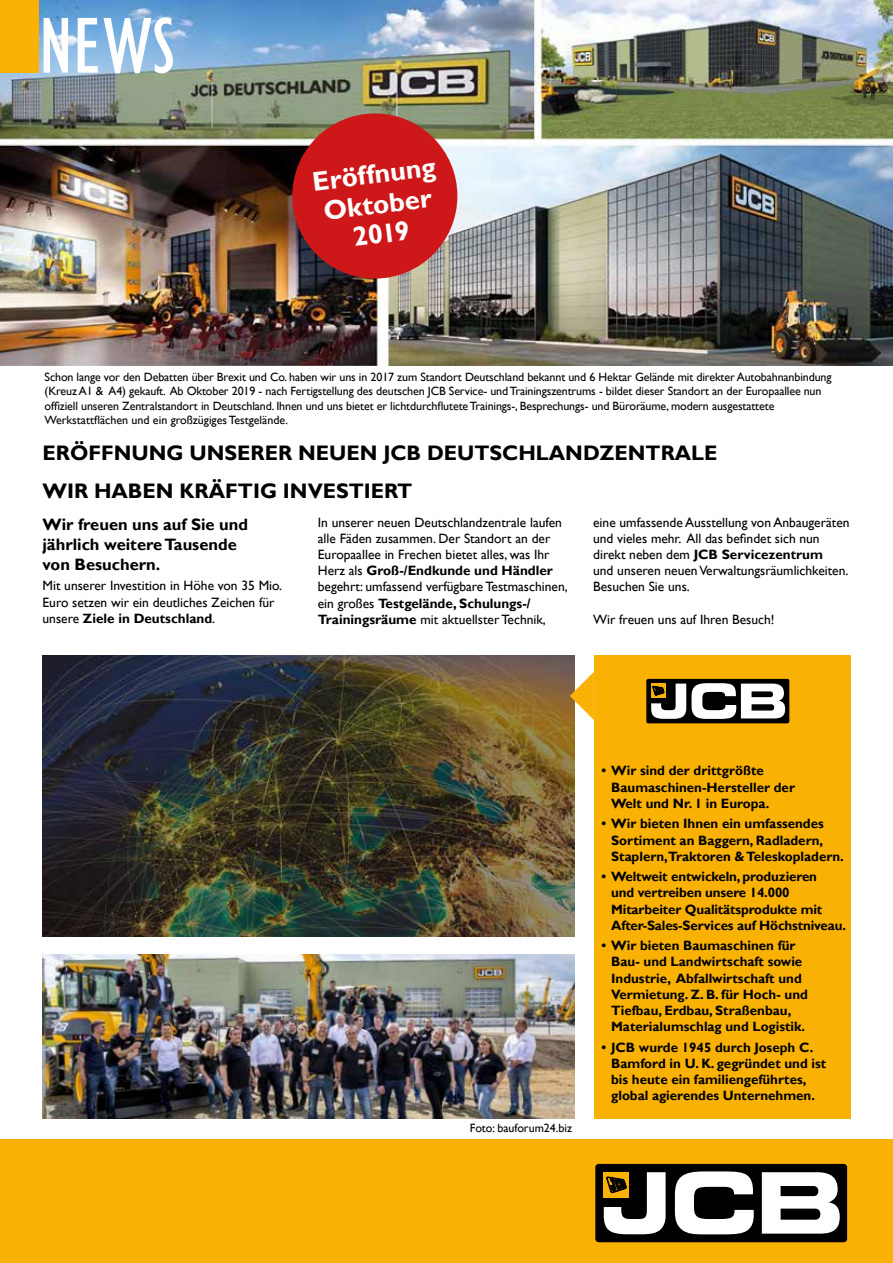
<style>
.page{position:relative;width:893px;height:1263px;background:#fff}
.page>*{position:absolute;margin:0;border:0;box-sizing:border-box;transform-origin:0 0}
.t1{font:700 27px/30px "Gill Sans";color:#fff;text-align:center}
.t2{font:700 21px/38px "Gill Sans";color:#000}
.t3{font:700 16.5px/19.8px "Gill Sans";color:#000}
.t4{font:700 13.5px/16.2px "Gill Sans";color:#000}
.t5{font:13.5px/16.2px "Gill Sans";color:#000}
.t6{font:12px/14.4px "Gill Sans";letter-spacing:-.01em;color:#000}
.s1{font-weight:700}
</style>
<div class="page">
<div style="left:0;top:1140px;width:893px;height:123px;background:#f9b104"></div>
<div style="left:595px;top:1164px;width:252px;height:78px;background:#000;border-radius:3px"></div>
<svg style="left:675px;top:1171px;width:79px;height:63px"></svg>
<svg style="left:762px;top:1172px;width:78px;height:61px"></svg>
<svg style="left:604px;top:1172px;width:62px;height:62px"></svg>
<img style="left:43px;top:655px;width:531px;height:281px">
<img style="left:0;top:0;width:893px;height:366px">
<div style="left:594px;top:655px;width:256px;height:464px;background:#f9b104"></div>
<svg style="left:570px;top:672px;width:24px;height:48px"></svg>
<div style="left:0;top:0;width:38px;height:72px;background:#f9b104"></div>
<svg style="left:44px;top:17px;width:129px;height:56px"></svg>
<div style="left:646px;top:679px;width:143px;height:44px;background:#000;border-radius:2px"></div>
<svg style="left:651px;top:683px;width:134px;height:36px"></svg>
<img style="left:43px;top:955px;width:531px;height:164px">
<div style="left:292px;top:113px;width:165px;height:166px;background:#cd1719;border-radius:50%"></div>
<h1 class="t1" style="left:311px;top:168px;width:126px;rotate:-7deg">Eröffnung<br>Oktober<br>2019</h1>
<p class="t6" style="left:45px;top:370px;width:788px">Schon lange vor den Debatten über Brexit und Co. haben wir uns in 2017 zum Standort Deutschland bekannt und 6 Hektar Gelände mit direkter Autobahnanbindung (Kreuz A1 &amp; A4) gekauft. Ab Oktober 2019 - nach Fertigstellung des deutschen JCB Service- und Trainingszentrums - bildet dieser Standort an der Europaallee nun offiziell unseren Zentralstandort in Deutschland. Ihnen und uns bietet er lichtdurchflutete Trainings-, Besprechungs- und Büroräume, modern ausgestattete Werkstattflächen und ein großzügiges Testgelände.</p>
<h2 class="t2" style="left:43px;top:434px;width:676px">ERÖFFNUNG UNSERER NEUEN JCB DEUTSCHLANDZENTRALE<br>WIR HABEN KRÄFTIG INVESTIERT</h2>
<p class="t3" style="left:43px;top:515px;width:207px">Wir freuen uns auf Sie und jährlich weitere Tausende von Besuchern.</p>
<p class="t5" style="left:43px;top:578px;width:241px">Mit unserer Investition in Höhe von 35 Mio.<br>Euro setzen wir ein deutliches Zeichen für unsere <span class="s1">Ziele in Deutschland</span>.</p>
<p class="t5" style="left:318px;top:514px;width:251px">In unserer neuen Deutschlandzentrale laufen alle Fäden zusammen. Der Standort an der Europaallee in Frechen bietet alles, was Ihr Herz als <span class="s1">Groß-/Endkunde und Händler </span>begehrt: umfassend verfügbare Testmaschinen, ein großes <span class="s1">Testgelände, Schulungs-/ Trainingsräume</span> mit aktuellster Technik,</p>
<p class="t5" style="left:593px;top:514px;width:258px">eine umfassende Ausstellung von Anbaugeräten und vieles mehr. All das befindet sich nun direkt neben dem <span class="s1">JCB Servicezentrum<br></span>und unseren neuen Verwaltungsräumlichkeiten.<br>Besuchen Sie uns.</p>
<p class="t5" style="left:593px;top:611px;width:183px">Wir freuen uns auf Ihren Besuch!</p>
<p class="t6" style="left:470px;top:1121px;width:104px">Foto: bauforum24.biz</p>
<p class="t4" style="left:611px;top:763px;width:185px;text-indent:-9px">• Wir sind der drittgrößte<br>Baumaschinen-Hersteller der<br>Welt und Nr. 1 in Europa.</p>
<p class="t4" style="left:611px;top:816px;width:234px;text-indent:-10px">• Wir bieten Ihnen ein umfassendes<br>Sortiment an Baggern, Radladern,<br>Staplern,Traktoren &amp; Teleskopladern.</p>
<p class="t4" style="left:611px;top:869px;width:236px;text-indent:-9px">• Weltweit entwickeln, produzieren<br>und vertreiben unsere 14.000<br>Mitarbeiter Qualitätsprodukte mit After-Sales-Services auf Höchstniveau.</p>
<p class="t4" style="left:611px;top:938px;width:198px;text-indent:-10px">• Wir bieten Baumaschinen für<br>Bau- und Landwirtschaft sowie<br>Industrie, Abfallwirtschaft und<br>Vermietung. Z. B. für Hoch- und<br>Tiefbau, Erdbau, Straßenbau,<br>Materialumschlag und Logistik.</p>
<p class="t4" style="left:611px;top:1039px;width:217px;text-indent:-9px">• JCB wurde 1945 durch Joseph C.<br>Bamford in U. K. gegründet und ist bis heute ein familiengeführtes, global agierendes Unternehmen.</p>
</div>
